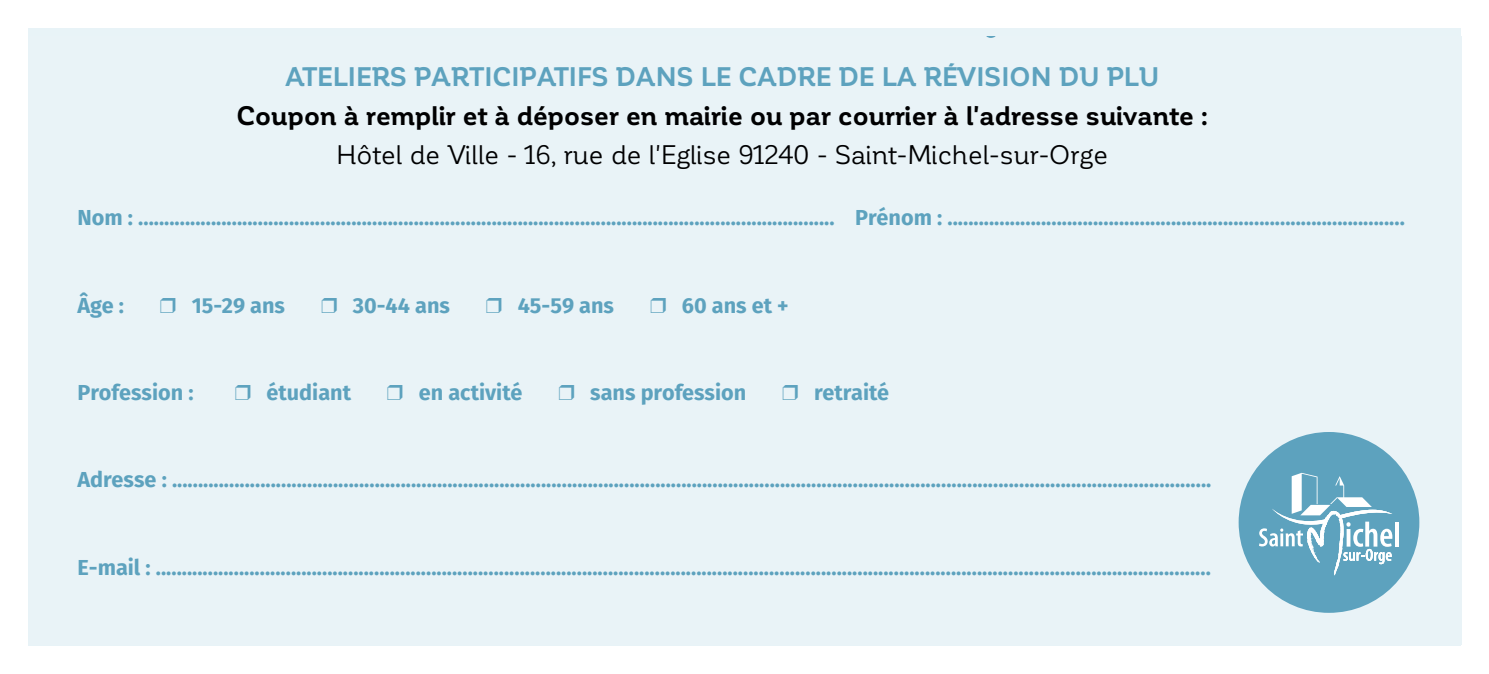
<style>
.page{position:relative;width:1489px;height:674px;background:#fff}
.page>*{position:absolute;margin:0;border:0;box-sizing:border-box;transform-origin:0 0}
.t1{font:700 26.5px "Corporative";color:#000001}
.t2{font:26.5px "Corporative";color:#000001}
.t3{font:700 26.5px "Corporative";letter-spacing:.005em;color:#5da2be}
.t4{font:700 21.75px "Fira Sans";color:#5da2be}
</style>
<div class="page">
<div style="left:30px;top:37px;width:1431px;height:607px;background:#e9f3f7"></div>
<div style="left:1238px;top:432px;width:181px;height:180px;background:#5da2be;border-radius:50%"></div>
<svg style="left:1258px;top:472px;width:161px;height:132px"></svg>
<p class="t3" style="left:285px;top:63px;width:875px">ATELIERS PARTICIPATIFS DANS LE CADRE DE LA RÉVISION DU PLU</p>
<p class="t1" style="left:236px;top:101px;width:972px">Coupon à remplir et à déposer en mairie ou par courrier à l'adresse suivante :</p>
<p class="t2" style="left:336px;top:140px;width:773px">Hôtel de Ville - 16, rue de l'Eglise 91240 - Saint-Michel-sur-Orge</p>
<p class="t4" style="left:77px;top:202px;width:1328px">Nom : ...................................................................................................................................... Prénom : ........................................................................................</p>
<p class="t4" style="left:77px;top:289px;width:48px">Âge :</p>
<p class="t4" style="left:160px;top:289px;width:127px">❒ 15-29 ans</p>
<p class="t4" style="left:321px;top:289px;width:130px">❒ 30-44 ans</p>
<p class="t4" style="left:486px;top:289px;width:130px">❒ 45-59 ans</p>
<p class="t4" style="left:650px;top:289px;width:140px">❒ 60 ans et +</p>
<p class="t4" style="left:77px;top:377px;width:118px">Profession :</p>
<p class="t4" style="left:235px;top:377px;width:118px">❒ étudiant</p>
<p class="t4" style="left:387px;top:377px;width:137px">❒ en activité</p>
<p class="t4" style="left:558px;top:377px;width:189px">❒ sans profession</p>
<p class="t4" style="left:782px;top:377px;width:108px">❒ retraité</p>
<p class="t4" style="left:77px;top:464px;width:1135px">Adresse : ........................................................................................................................................................................................................</p>
<p class="t4" style="left:77px;top:551px;width:1134px">E-mail : ...........................................................................................................................................................................................................</p>
</div>
